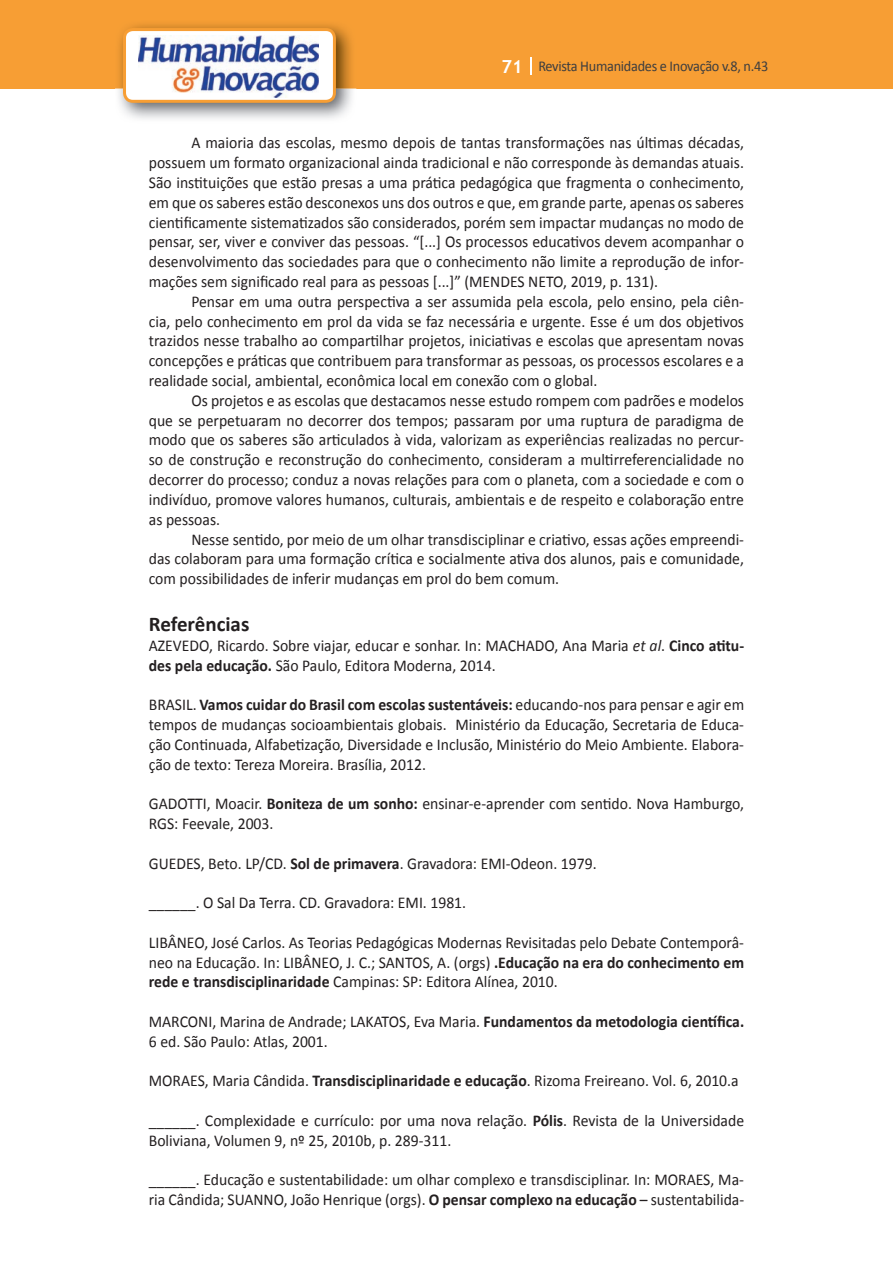
<style>
.page{position:relative;width:893px;height:1263px;background:#fff}
.page>*{position:absolute;margin:0;border:0;box-sizing:border-box;transform-origin:0 0}
.t1{font:700 21px "Calibri";color:#231f20}
.t2{font:16.5px/19.8px "Calibri";color:#231f20;text-align:justify;scale:.95 1}
.t3{font:15px "Calibri";letter-spacing:-.02em;color:#3e3e3f;scale:.95 1}
.s1{font-family:"Trebuchet MS";font-weight:700;font-size:18px;color:#fff}
.s2{font-style:italic}
.s3{font-weight:700}
</style>
<div class="page">
<div style="left:0;top:0;width:893px;height:88px;background:#f79e34"></div>
<svg style="left:530px;top:57px;width:2px;height:18px"></svg>
<img style="left:115px;top:24px;width:241px;height:95px">
<svg style="left:123px;top:28px;width:213px;height:75px"></svg>
<p class="t3" style="left:501px;top:57px;width:282px"><span class="s1">71</span> Revista Humanidades e Inovação v.8, n.43</p>
<p class="t2" style="left:149px;top:133px;width:628px;text-indent:43px">A maioria das escolas, mesmo depois de tantas transformações nas últimas décadas, possuem um formato organizacional ainda tradicional e não corresponde às demandas atuais.<br>São instituições que estão presas a uma prática pedagógica que fragmenta o conhecimento, em que os saberes estão desconexos uns dos outros e que, em grande parte, apenas os saberes cientificamente sistematizados são considerados, porém sem impactar mudanças no modo de pensar, ser, viver e conviver das pessoas. “[...] Os processos educativos devem acompanhar o desenvolvimento das sociedades para que o conhecimento não limite a reprodução de infor&shy;mações sem significado real para as pessoas [...]” (MENDES NETO, 2019, p. 131).</p>
<p class="t2" style="left:149px;top:292px;width:628px;text-indent:43px">Pensar em uma outra perspectiva a ser assumida pela escola, pelo ensino, pela ciên&shy;cia, pelo conhecimento em prol da vida se faz necessária e urgente. Esse é um dos objetivos trazidos nesse trabalho ao compartilhar projetos, iniciativas e escolas que apresentam novas concepções e práticas que contribuem para transformar as pessoas, os processos escolares e a realidade social, ambiental, econômica local em conexão com o global.</p>
<p class="t2" style="left:149px;top:391px;width:628px;text-indent:43px">Os projetos e as escolas que destacamos nesse estudo rompem com padrões e modelos que se perpetuaram no decorrer dos tempos; passaram por uma ruptura de paradigma de modo que os saberes são articulados à vida, valorizam as experiências realizadas no percur&shy;so de construção e reconstrução do conhecimento, consideram a multirreferencialidade no decorrer do processo; conduz a novas relações para com o planeta, com a sociedade e com o indivíduo, promove valores humanos, culturais, ambientais e de respeito e colaboração entre as pessoas.</p>
<p class="t2" style="left:149px;top:529px;width:628px;text-indent:43px">Nesse sentido, por meio de um olhar transdisciplinar e criativo, essas ações empreendi&shy;das colaboram para uma formação crítica e socialmente ativa dos alunos, pais e comunidade, com possibilidades de inferir mudanças em prol do bem comum.</p>
<p class="t1" style="left:149px;top:610px;width:102px">Referências</p>
<p class="t2" style="left:149px;top:635px;width:628px">AZEVEDO, Ricardo. Sobre viajar, educar e sonhar. In: MACHADO, Ana Maria <span class="s2">et al</span>. <span class="s3">Cinco atitu&shy;des pela educação.</span> São Paulo, Editora Moderna, 2014.</p>
<p class="t2" style="left:149px;top:695px;width:628px">BRASIL. <span class="s3">Vamos cuidar do Brasil com escolas sustentáveis:</span> educando-nos para pensar e agir em tempos de mudanças socioambientais globais. Ministério da Educação, Secretaria de Educa&shy;ção Continuada, Alfabetização, Diversidade e Inclusão, Ministério do Meio Ambiente. Elabora&shy;ção de texto: Tereza Moreira. Brasília, 2012.</p>
<p class="t2" style="left:149px;top:794px;width:628px">GADOTTI, Moacir. <span class="s3">Boniteza de um sonho:</span> ensinar-e-aprender com sentido. Nova Hamburgo,<br>RGS: Feevale, 2003.</p>
<p class="t2" style="left:149px;top:853px;width:473px">GUEDES, Beto. LP/CD. <span class="s3">Sol de primavera</span>. Gravadora: EMI-Odeon. 1979.</p>
<p class="t2" style="left:149px;top:893px;width:336px">______. O Sal Da Terra. CD. Gravadora: EMI. 1981.</p>
<p class="t2" style="left:149px;top:932px;width:628px">LIBÂNEO, José Carlos. As Teorias Pedagógicas Modernas Revisitadas pelo Debate Contemporâ&shy;neo na Educação. In: LIBÂNEO, J. C.; SANTOS, A. (orgs) <span class="s3">.Educação na era do conhecimento em rede e transdisciplinaridade</span> Campinas: SP: Editora Alínea, 2010.</p>
<p class="t2" style="left:149px;top:1012px;width:628px">MARCONI, Marina de Andrade; LAKATOS, Eva Maria. <span class="s3">Fundamentos da metodologia científica.<br></span>6 ed. São Paulo: Atlas, 2001.</p>
<p class="t2" style="left:149px;top:1071px;width:622px">MORAES, Maria Cândida. <span class="s3">Transdisciplinaridade e educação</span>. Rizoma Freireano. Vol. 6, 2010.a</p>
<p class="t2" style="left:149px;top:1111px;width:628px">______. Complexidade e currículo: por uma nova relação. <span class="s3">Pólis</span>. Revista de la Universidade<br>Boliviana, Volumen 9, nº 25, 2010b, p. 289-311.</p>
<p class="t2" style="left:149px;top:1170px;width:628px">______. Educação e sustentabilidade: um olhar complexo e transdisciplinar. In: MORAES, Ma&shy;ria Cândida; SUANNO, João Henrique (orgs). <span class="s3">O pensar complexo na educação</span> – sustentabilida-</p>
</div>
